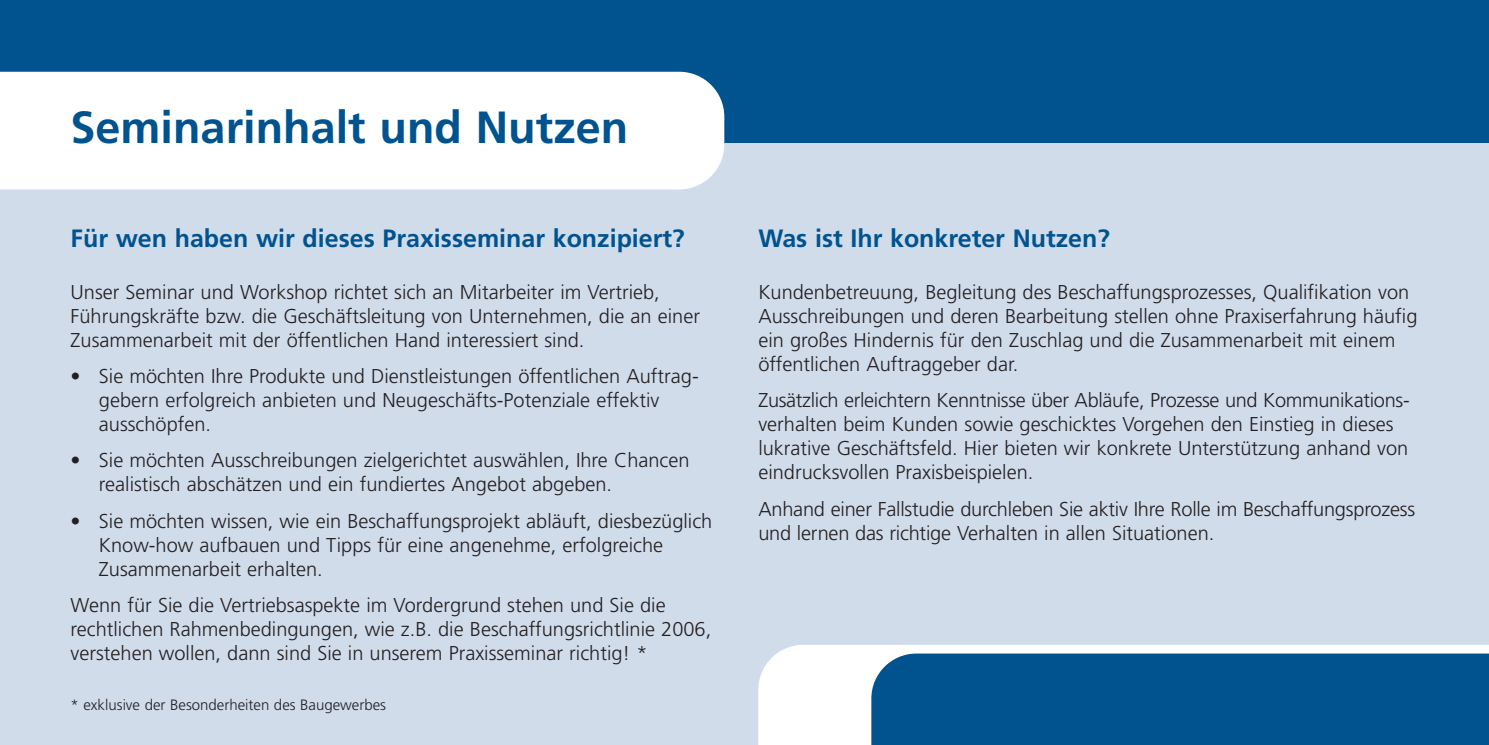
<style>
.page{position:relative;width:1489px;height:745px;background:#fff}
.page>*{position:absolute;margin:0;border:0;box-sizing:border-box;transform-origin:0 0}
.t1{font:700 45px "Frutiger";color:#00538e}
.t2{font:700 25px "Frutiger";color:#00538e}
.t3{font:300 20px/24px "Frutiger";color:#231f20}
.t4{font:300 15px "Frutiger";color:#231f20}
</style>
<div class="page">
<div style="left:0;top:1px;width:1488px;height:743px;background:#d1dceb"></div>
<div style="left:0;top:1px;width:1488px;height:142px;background:#00538e"></div>
<div style="left:0;top:72px;width:724px;height:117px;background:#fff"></div>
<div style="left:758px;top:645px;width:730px;height:99px;background:#fff"></div>
<div style="left:871px;top:653px;width:617px;height:91px;background:#00538e"></div>
<h1 class="t1" style="left:71px;top:109px;width:559px">Seminarinhalt und Nutzen</h1>
<p class="t2" style="left:71px;top:228px;width:615px">Für wen haben wir dieses Praxisseminar konzipiert?</p>
<p class="t3" style="left:71px;top:281px;width:631px">Unser Seminar und Workshop richtet sich an Mitarbeiter im Vertrieb,<br>Führungskräfte bzw. die Geschäftsleitung von Unternehmen, die an einer<br>Zusammenarbeit mit der öffentlichen Hand interessiert sind.</p>
<p class="t3" style="left:99px;top:365px;width:601px;text-indent:-28px">• Sie möchten Ihre Produkte und Dienstleistungen öffentlichen Auftrag&shy;gebern erfolgreich anbieten und Neugeschäfts-Potenziale effektiv ausschöpfen.</p>
<p class="t3" style="left:99px;top:449px;width:592px;text-indent:-28px">• Sie möchten Ausschreibungen zielgerichtet auswählen, Ihre Chancen realistisch abschätzen und ein fundiertes Angebot abgeben.</p>
<p class="t3" style="left:99px;top:510px;width:615px;text-indent:-28px">• Sie möchten wissen, wie ein Beschaffungsprojekt abläuft, diesbezüglich<br>Know-how aufbauen und Tipps für eine angenehme, erfolgreiche<br>Zusammenarbeit erhalten.</p>
<p class="t3" style="left:71px;top:594px;width:642px">Wenn für Sie die Vertriebsaspekte im Vordergrund stehen und Sie die rechtlichen Rahmenbedingungen, wie z.B. die Beschaffungsrichtlinie 2006, verstehen wollen, dann sind Sie in unserem Praxisseminar richtig! *</p>
<p class="t4" style="left:71px;top:698px;width:317px">* exklusive der Besonderheiten des Baugewerbes</p>
<p class="t2" style="left:758px;top:228px;width:353px">Was ist Ihr konkreter Nutzen?</p>
<p class="t3" style="left:758px;top:281px;width:660px">Kundenbetreuung, Begleitung des Beschaffungsprozesses, Qualifikation von Ausschreibungen und deren Bearbeitung stellen ohne Praxiserfahrung häufig ein großes Hindernis für den Zuschlag und die Zusammenarbeit mit einem öffentlichen Auftraggeber dar.</p>
<p class="t3" style="left:758px;top:389px;width:652px">Zusätzlich erleichtern Kenntnisse über Abläufe, Prozesse und Kommunikations&shy;verhalten beim Kunden sowie geschicktes Vorgehen den Einstieg in dieses lukrative Geschäftsfeld. Hier bieten wir konkrete Unterstützung anhand von eindrucksvollen Praxisbeispielen.</p>
<p class="t3" style="left:758px;top:497px;width:658px">Anhand einer Fallstudie durchleben Sie aktiv Ihre Rolle im Beschaffungsprozess und lernen das richtige Verhalten in allen Situationen.</p>
</div>
